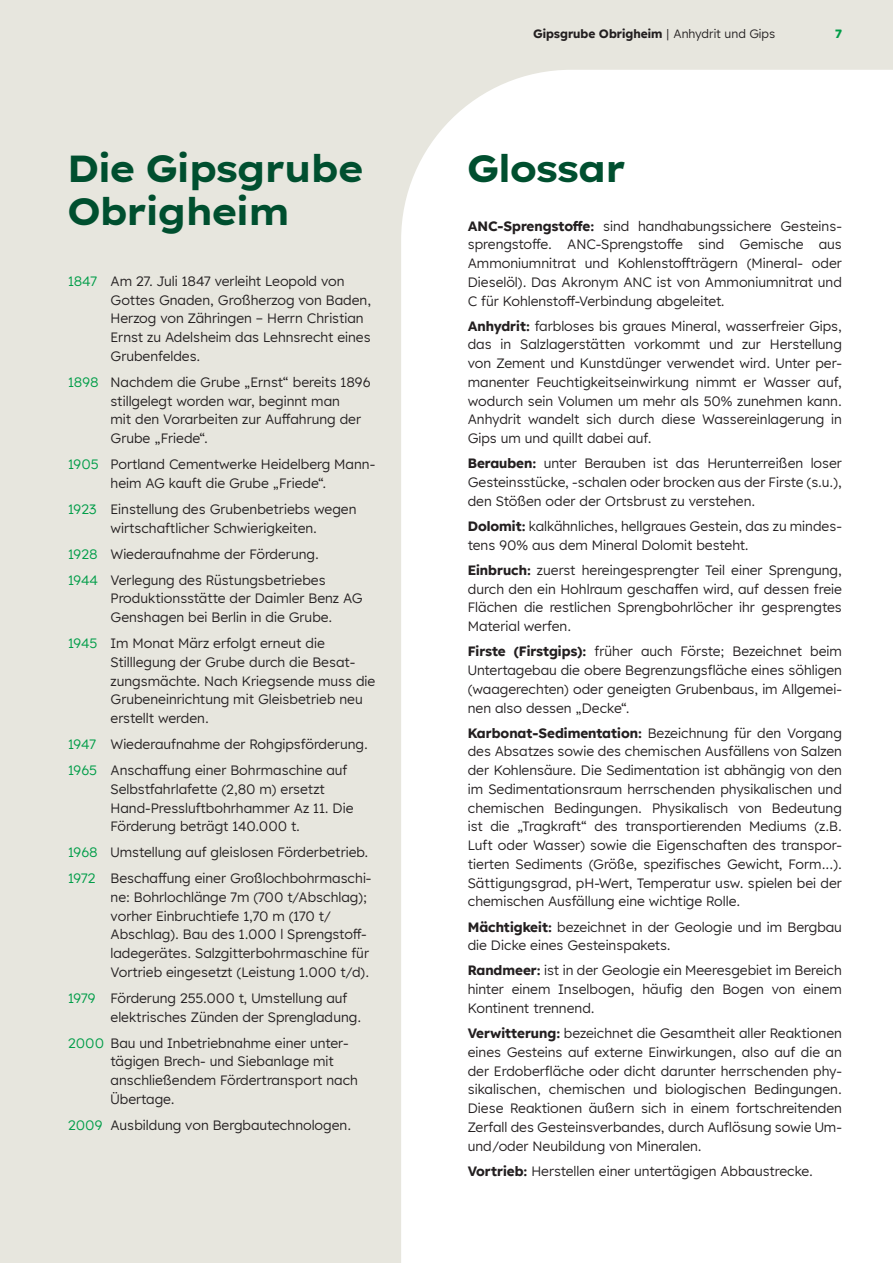
<style>
.page{position:relative;width:893px;height:1263px;background:#e7e6de}
.page>*{position:absolute;margin:0;border:0;box-sizing:border-box;transform-origin:0 0}
.t1{font:700 37.5px/43.2px "Lexend Exa HM";color:#004f2f}
.t2{font:13.5px/18.8px "Lexend HM";color:#231f20}
.t3{font:700 12px "Lexend HM";color:#231f20}
.t4{font:700 12px "Lexend HM";color:#009d48}
.s1{color:#009d48}
.s2{font-weight:400}
.s3{font-weight:700}
</style>
<div class="page">
<div style="left:401px;top:70px;width:492px;height:1193px;background:#fff"></div>
<h1 class="t1" style="left:68px;top:145px;width:296px">Die Gipsgrube<br>Obrigheim</h1>
<p class="t2" style="left:111px;top:271px;width:262px;text-indent:-43px"><span class="s1">1847</span> Am 27. Juli 1847 verleiht Leopold von Gottes Gnaden, Großherzog von Baden, Herzog von Zähringen – Herrn Christian Ernst zu Adelsheim das Lehnsrecht eines Grubenfeldes.</p>
<p class="t2" style="left:111px;top:372px;width:261px;text-indent:-43px"><span class="s1">1898</span> Nachdem die Grube „Ernst“ bereits 1896 stillgelegt worden war, beginnt man<br>mit den Vorarbeiten zur Auffahrung der Grube „Friede“.</p>
<p class="t2" style="left:68px;top:454px;width:309px;text-align:center"><span class="s1">1905</span> Portland Cementwerke Heidelberg Mann&shy;heim AG kauft die Grube „Friede“.</p>
<p class="t2" style="left:68px;top:499px;width:290px;text-align:center"><span class="s1">1923</span> Einstellung des Grubenbetriebs wegen wirtschaftlicher Schwierigkeiten.</p>
<p class="t2" style="left:68px;top:540px;width:259px;line-height:26px"><span class="s1">1928</span> Wiederaufnahme der Förderung.<br><span class="s1">1944</span> Verlegung des Rüstungsbetriebes</p>
<p class="t2" style="left:111px;top:588px;width:254px">Produktionsstätte der Daimler Benz AG<br>Genshagen bei Berlin in die Grube.</p>
<p class="t2" style="left:111px;top:633px;width:266px;text-indent:-43px"><span class="s1">1945</span> Im Monat März erfolgt erneut die Stilllegung der Grube durch die Besat&shy;zungsmächte. Nach Kriegsende muss die Grubeneinrichtung mit Gleisbetrieb neu erstellt werden.</p>
<p class="t2" style="left:68px;top:730px;width:301px;line-height:26px"><span class="s1">1947</span> Wiederaufnahme der Rohgipsförderung.<br><span class="s1">1965</span> Anschaffung einer Bohrmaschine auf</p>
<p class="t2" style="left:111px;top:779px;width:245px">Selbstfahrlafette (2,80 m) ersetzt<br>Hand-Pressluftbohrhammer Az 11. Die<br>Förderung beträgt 140.000 t.</p>
<p class="t2" style="left:68px;top:839px;width:305px;line-height:26px"><span class="s1">1968</span> Umstellung auf gleislosen Förderbetrieb.<br><span class="s1">1972</span> Beschaffung einer Großlochbohrmaschi-</p>
<p class="t2" style="left:111px;top:887px;width:260px">ne: Bohrlochlänge 7m (700 t/Abschlag); vorher Einbruchtiefe 1,70 m (170 t/ Abschlag). Bau des 1.000 l Sprengstoff&shy;ladegerätes. Salzgitterbohrmaschine für Vortrieb eingesetzt (Leistung 1.000 t/d).</p>
<p class="t2" style="left:111px;top:988px;width:252px;text-indent:-43px"><span class="s1">1979</span> Förderung 255.000 t, Umstellung auf elektrisches Zünden der Sprengladung.</p>
<p class="t2" style="left:111px;top:1033px;width:249px;text-indent:-43px"><span class="s1">2000</span> Bau und Inbetriebnahme einer unter&shy;tägigen Brech- und Siebanlage mit anschließendem Fördertransport nach<br>Übertage.</p>
<p class="t2" style="left:68px;top:1115px;width:285px"><span class="s1">2009</span> Ausbildung von Bergbautechnologen.</p>
<p class="t3" style="left:533px;top:24px;width:244px">Gipsgrube Obrigheim <span class="s2">| Anhydrit und Gips</span></p>
<p class="t4" style="left:835px;top:24px;width:8px">7</p>
<h1 class="t1" style="left:468px;top:145px;width:159px">Glossar</h1>
<p class="t2" style="left:468px;top:216px;width:376px;text-align:justify"><span class="s3">ANC-Sprengstoffe:</span> sind handhabungssichere Gesteins&shy;sprengstoffe. ANC-Sprengstoffe sind Gemische aus Ammoniumnitrat und Kohlenstoffträgern (Mineral- oder Dieselöl). Das Akronym ANC ist von Ammoniumnitrat und C für Kohlenstoff-Verbindung abgeleitet.</p>
<p class="t2" style="left:468px;top:316px;width:376px;text-align:justify"><span class="s3">Anhydrit:</span> farbloses bis graues Mineral, wasserfreier Gips, das in Salzlagerstätten vorkommt und zur Herstellung von Zement und Kunstdünger verwendet wird. Unter per&shy;manenter Feuchtigkeitseinwirkung nimmt er Wasser auf, wodurch sein Volumen um mehr als 50% zunehmen kann.<br>Anhydrit wandelt sich durch diese Wassereinlagerung in Gips um und quillt dabei auf.</p>
<p class="t2" style="left:468px;top:453px;width:376px;text-align:justify"><span class="s3">Berauben:</span> unter Berauben ist das Herunterreißen loser Gesteinsstücke, -schalen oder brocken aus der Firste (s.u.), den Stößen oder der Ortsbrust zu verstehen.</p>
<p class="t2" style="left:468px;top:516px;width:376px"><span class="s3">Dolomit:</span> kalkähnliches, hellgraues Gestein, das zu mindes&shy;tens 90% aus dem Mineral Dolomit besteht.</p>
<p class="t2" style="left:468px;top:560px;width:376px;text-align:justify"><span class="s3">Einbruch:</span> zuerst hereingesprengter Teil einer Sprengung, durch den ein Hohlraum geschaffen wird, auf dessen freie Flächen die restlichen Sprengbohrlöcher ihr gesprengtes Material werfen.</p>
<p class="t2" style="left:468px;top:641px;width:376px;text-align:justify"><span class="s3">Firste (Firstgips):</span> früher auch Förste; Bezeichnet beim Untertagebau die obere Begrenzungsfläche eines söhligen (waagerechten) oder geneigten Grubenbaus, im Allgemei&shy;nen also dessen „Decke“.</p>
<p class="t2" style="left:468px;top:723px;width:376px;text-align:justify"><span class="s3">Karbonat-Sedimentation:</span> Bezeichnung für den Vorgang des Absatzes sowie des chemischen Ausfällens von Salzen der Kohlensäure. Die Sedimentation ist abhängig von den im Sedimentationsraum herrschenden physikalischen und chemischen Bedingungen. Physikalisch von Bedeutung ist die „Tragkraft“ des transportierenden Mediums (z.B.<br>Luft oder Wasser) sowie die Eigenschaften des transpor&shy;tierten Sediments (Größe, spezifisches Gewicht, Form...).<br>Sättigungsgrad, pH-Wert, Temperatur usw. spielen bei der chemischen Ausfällung eine wichtige Rolle.</p>
<p class="t2" style="left:468px;top:916px;width:376px"><span class="s3">Mächtigkeit:</span> bezeichnet in der Geologie und im Bergbau die Dicke eines Gesteinspakets.</p>
<p class="t2" style="left:468px;top:960px;width:376px;text-align:justify"><span class="s3">Randmeer:</span> ist in der Geologie ein Meeresgebiet im Bereich hinter einem Inselbogen, häufig den Bogen von einem Kontinent trennend.</p>
<p class="t2" style="left:468px;top:1023px;width:376px;text-align:justify"><span class="s3">Verwitterung:</span> bezeichnet die Gesamtheit aller Reaktionen eines Gesteins auf externe Einwirkungen, also auf die an der Erdoberfläche oder dicht darunter herrschenden phy&shy;sikalischen, chemischen und biologischen Bedingungen.<br>Diese Reaktionen äußern sich in einem fortschreitenden Zerfall des Gesteinsverbandes, durch Auflösung sowie Um&shy;und/oder Neubildung von Mineralen.</p>
<p class="t2" style="left:468px;top:1161px;width:347px"><span class="s3">Vortrieb:</span> Herstellen einer untertägigen Abbaustrecke.</p>
</div>
